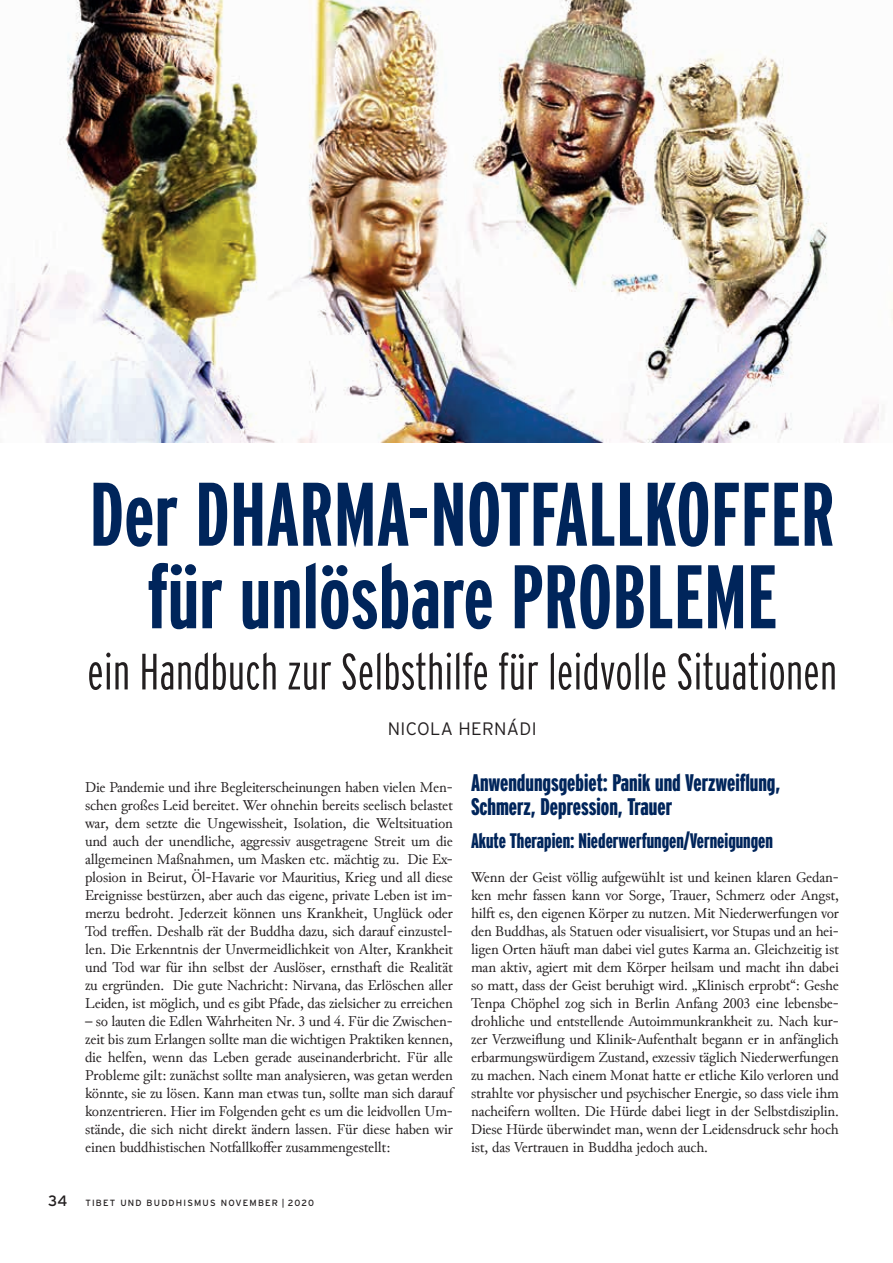
<style>
.page{position:relative;width:893px;height:1263px;background:#fff}
.page>*{position:absolute;margin:0;border:0;box-sizing:border-box;transform-origin:0 0}
.t1{font:700 extra-condensed 90px/82.5px "Interstate";color:#00255b;text-align:center}
.t2{font:300 extra-condensed 51px "Interstate";color:#231f20}
.t3{font:900 extra-condensed 24px/24px "Interstate";color:#00255b}
.t4{font:900 extra-condensed 21px "Interstate";color:#00255b}
.t5{font:300 18px "Interstate";letter-spacing:.02em;color:#231f20}
.t6{font:15px/18px "Junicode";letter-spacing:-.01em;color:#231f20;text-align:justify}
.t7{font:9px "Interstate";letter-spacing:.13em;color:#231f20}
.s1{font-size:15px}
</style>
<div class="page">
<img style="left:0;top:0;width:893px;height:442px">
<h1 class="t1" style="left:89px;top:472px;width:747px">Der DHARMA-NOTFALLKOFFER für unlösbare PROBLEME</h1>
<h2 class="t2" style="left:87px;top:643px;width:751px">ein Handbuch zur Selbsthilfe für leidvolle Situationen</h2>
<p class="t5" style="left:388px;top:719px;width:150px">NICOLA HERNÁDI</p>
<p class="t6" style="left:85px;top:778px;width:369px">Die Pandemie und ihre Begleiterscheinungen haben vielen Men&shy;schen großes Leid bereitet. Wer ohnehin bereits seelisch belastet war, dem setzte die Ungewissheit, Isolation, die Weltsituation und auch der unendliche, aggressiv ausgetragene Streit um die allgemeinen Maßnahmen, um Masken etc. mächtig zu. Die Ex&shy;plosion in Beirut, Öl-Havarie vor Mauritius, Krieg und all diese Ereignisse bestürzen, aber auch das eigene, private Leben ist im&shy;merzu bedroht. Jederzeit können uns Krankheit, Unglück oder Tod treffen. Deshalb rät der Buddha dazu, sich darauf einzustel&shy;len. Die Erkenntnis der Unvermeidlichkeit von Alter, Krankheit und Tod war für ihn selbst der Auslöser, ernsthaft die Realität zu ergründen. Die gute Nachricht: Nirvana, das Erlöschen aller Leiden, ist möglich, und es gibt Pfade, das zielsicher zu erreichen</p>
<p class="t6" style="left:85px;top:1012px;width:369px">– so lauten die Edlen Wahrheiten Nr. 3 und 4. Für die Zwischen&shy;zeit bis zum Erlangen sollte man die wichtigen Praktiken kennen, die helfen, wenn das Leben gerade auseinanderbricht. Für alle Probleme gilt: zunächst sollte man analysieren, was getan werden könnte, sie zu lösen. Kann man etwas tun, sollte man sich darauf konzentrieren. Hier im Folgenden geht es um die leidvollen Um&shy;stände, die sich nicht direkt ändern lassen. Für diese haben wir einen buddhistischen Notfallkoffer zusammengestellt:</p>
<p class="t7" style="left:48px;top:1198px;width:267px"><span class="s1">34</span> TIBET UND BUDDHISMUS NOVEMBER | 2020</p>
<h3 class="t3" style="left:471px;top:771px;width:311px">Anwendungsgebiet: Panik und Verzweiflung,<br>Schmerz, Depression, Trauer</h3>
<h3 class="t4" style="left:471px;top:829px;width:303px">Akute Therapien: Niederwerfungen/Verneigungen</h3>
<p class="t6" style="left:471px;top:868px;width:369px">Wenn der Geist völlig aufgewühlt ist und keinen klaren Gedan&shy;ken mehr fassen kann vor Sorge, Trauer, Schmerz oder Angst, hilft es, den eigenen Körper zu nutzen. Mit Niederwerfungen vor den Buddhas, als Statuen oder visualisiert, vor Stupas und an hei&shy;ligen Orten häuft man dabei viel gutes Karma an. Gleichzeitig ist man aktiv, agiert mit dem Körper heilsam und macht ihn dabei so matt, dass der Geist beruhigt wird. „Klinisch erprobt“: Geshe Tenpa Chöphel zog sich in Berlin Anfang 2003 eine lebensbe&shy;drohliche und entstellende Autoimmunkrankheit zu. Nach kur&shy;zer Verzweiflung und Klinik-Aufenthalt begann er in anfänglich erbarmungswürdigem Zustand, exzessiv täglich Niederwerfungen zu machen. Nach einem Monat hatte er etliche Kilo verloren und strahlte vor physischer und psychischer Energie, so dass viele ihm nacheifern wollten. Die Hürde dabei liegt in der Selbstdisziplin.<br>Diese Hürde überwindet man, wenn der Leidensdruck sehr hoch ist, das Vertrauen in Buddha jedoch auch.</p>
</div>
